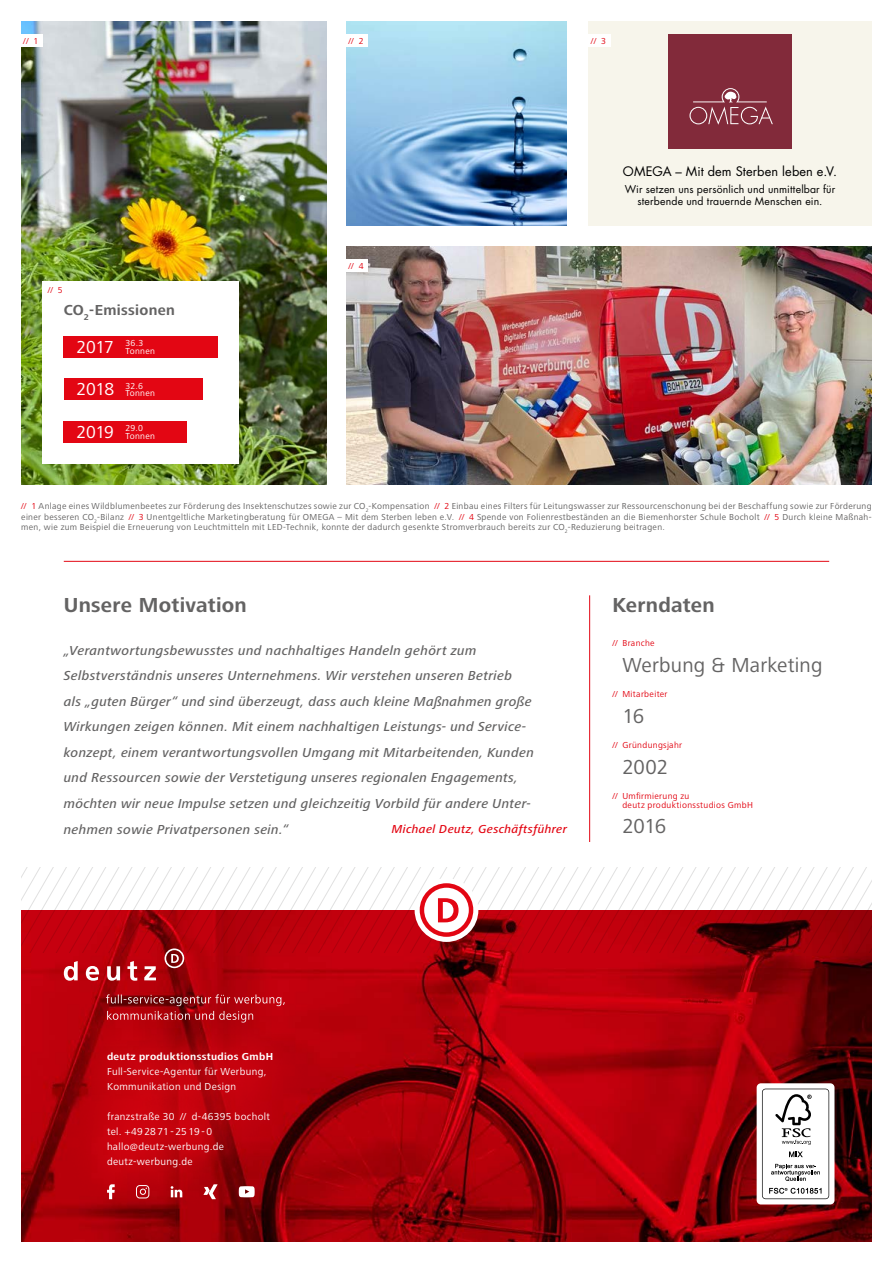
<style>
.page{position:relative;width:893px;height:1263px;background:#fff}
.page>*{position:absolute;margin:0;border:0;box-sizing:border-box;transform-origin:0 0}
.t1{font:21px "Frutiger Next LT";letter-spacing:.01em;color:#646363}
.t2{font:700 21px "Frutiger Next LT";letter-spacing:.015em;color:#646363}
.t3{font:18px "Frutiger Next LT";letter-spacing:-.03em;color:#fff}
.t4{font:700 15px "Frutiger Next LT";letter-spacing:.02em;color:#646363}
.t5{font:italic 500 13.5px/25.5px "Frutiger Next LT";letter-spacing:.025em;color:#646363}
.t6{font:12.75px "Futura";letter-spacing:.01em;color:#000}
.t7{font:italic 500 12px "Frutiger Next LT";letter-spacing:.03em;color:#e30613}
.t8{font:10.5px/15px "Frutiger Next LT";letter-spacing:.03em;color:#fff}
.t9{font:10.5px/12.6px "Futura";letter-spacing:.015em;color:#000;text-align:center}
.t10{font:700 10.5px "Frutiger Next LT";letter-spacing:.035em;color:#fff}
.t11{font:9px/10.8px "Frutiger Next LT";letter-spacing:.035em;color:#646363;text-align:justify}
.t12{font:9px/8.6px "Frutiger Next LT";letter-spacing:.035em;color:#e30613}
.t13{font:9px/7.5px "Frutiger Next LT";letter-spacing:.035em;color:#fff}
.s1{color:#e30613}
</style>
<div class="page">
<img style="left:21px;top:21px;width:305px;height:464px">
<div style="left:43px;top:281px;width:196px;height:182px;background:#fff"></div>
<img style="left:21px;top:981px;width:851px;height:261px">
<img style="left:347px;top:21px;width:220px;height:204px">
<img style="left:347px;top:247px;width:525px;height:238px">
<div style="left:588px;top:21px;width:284px;height:204px;background:#f7f5eb"></div>
<div style="left:668px;top:34px;width:123px;height:115px;background:#822a3a"></div>
<svg style="left:689px;top:88px;width:84px;height:37px"></svg>
<div style="left:64px;top:336px;width:154px;height:21px;background:#e30613"></div>
<div style="left:64px;top:378px;width:138px;height:22px;background:#e30613"></div>
<div style="left:64px;top:421px;width:123px;height:21px;background:#e30613"></div>
<div style="left:757px;top:1083px;width:77px;height:121px;background:#fff;border-radius:4px"></div>
<svg style="left:21px;top:867px;width:851px;height:114px"></svg>
<svg style="left:106px;top:994px;width:179px;height:10px;background:#a73035"></svg>
<div style="left:60px;top:1004px;width:260px;height:210px;background:#e30613;opacity:.7"></div>
<svg style="left:107px;top:1184px;width:8px;height:15px"></svg>
<svg style="left:136px;top:1185px;width:13px;height:13px"></svg>
<svg style="left:171px;top:1186px;width:11px;height:11px"></svg>
<svg style="left:204px;top:1184px;width:14px;height:15px"></svg>
<svg style="left:239px;top:1186px;width:16px;height:11px"></svg>
<hr style="left:64px;top:561px;width:765px;height:1px;background:#e30613">
<div style="left:9px;top:34px;width:34px;height:13px;background:#fff"></div>
<div style="left:334px;top:34px;width:34px;height:13px;background:#fff"></div>
<div style="left:334px;top:259px;width:34px;height:13px;background:#fff"></div>
<div style="left:576px;top:34px;width:34px;height:13px;background:#fff"></div>
<hr style="left:589px;top:595px;width:1px;height:247px;background:#e30613">
<svg style="left:762px;top:1089px;width:67px;height:110px"></svg>
<p class="t12" style="left:23px;top:36px;width:16px">// 1</p>
<p class="t12" style="left:48px;top:286px;width:16px">// 5</p>
<h3 class="t4" style="left:64px;top:301px;width:113px">CO<sub>2</sub>-Emissionen</h3>
<h2 class="t3" style="left:77px;top:337px;width:39px">2017</h2>
<h2 class="t3" style="left:77px;top:379px;width:39px">2018</h2>
<h2 class="t3" style="left:77px;top:422px;width:39px">2019</h2>
<p class="t13" style="left:125px;top:340px;width:31px">36.3<br>Tonnen</p>
<p class="t13" style="left:125px;top:382px;width:31px">32.6<br>Tonnen</p>
<p class="t13" style="left:125px;top:425px;width:31px">29.0<br>Tonnen</p>
<p class="t12" style="left:349px;top:36px;width:16px">// 2</p>
<p class="t12" style="left:349px;top:262px;width:16px">// 4</p>
<p class="t12" style="left:591px;top:36px;width:16px">// 3</p>
<h3 class="t6" style="left:623px;top:162px;width:215px">OMEGA – Mit dem Sterben leben e.V.</h3>
<p class="t9" style="left:625px;top:182px;width:212px">Wir setzen uns persönlich und unmittelbar für sterbende und trauernde Menschen ein.</p>
<p class="t11" style="left:21px;top:500px;width:852px"><span class="s1">// 1</span> Anlage eines Wildblumenbeetes zur Förderung des Insektenschutzes sowie zur CO<sub>2</sub>-Kompensation <span class="s1">// 2</span> Einbau eines Filters für Leitungswasser zur Ressourcenschonung bei der Beschaffung sowie zur Förderung einer besseren CO<sub>2</sub>-Bilanz <span class="s1">// 3</span> Unentgeltliche Marketingberatung für OMEGA – Mit dem Sterben leben e.V. <span class="s1">// 4</span> Spende von Folienrestbeständen an die Biemenhorster Schule Bocholt <span class="s1">// 5</span> Durch kleine Maßnah&shy;men, wie zum Beispiel die Erneuerung von Leuchtmitteln mit LED-Technik, konnte der dadurch gesenkte Stromverbrauch bereits zur CO<sub>2</sub>-Reduzierung beitragen.</p>
<h1 class="t2" style="left:64px;top:594px;width:185px">Unsere Motivation</h1>
<h1 class="t2" style="left:612px;top:594px;width:104px">Kerndaten</h1>
<p class="t5" style="left:64px;top:638px;width:472px">„Verantwortungsbewusstes und nachhaltiges Handeln gehört zum Selbstverständnis unseres Unternehmens. Wir verstehen unseren Betrieb<br>als „guten Bürger“ und sind überzeugt, dass auch kleine Maßnahmen große Wirkungen zeigen können. Mit einem nachhaltigen Leistungs- und Service&shy;konzept, einem verantwortungsvollen Umgang mit Mitarbeitenden, Kunden und Ressourcen sowie der Verstetigung unseres regionalen Engagements, möchten wir neue Impulse setzen und gleichzeitig Vorbild für andere Unter&shy;nehmen sowie Privatpersonen sein.“</p>
<h3 class="t7" style="left:392px;top:823px;width:177px">Michael Deutz, Geschäftsführer</h3>
<p class="t12" style="left:612px;top:639px;width:44px">// Branche</p>
<h1 class="t1" style="left:622px;top:653px;width:202px">Werbung &amp; Marketing</h1>
<p class="t12" style="left:612px;top:690px;width:57px">// Mitarbeiter</p>
<h1 class="t1" style="left:622px;top:704px;width:23px">16</h1>
<p class="t12" style="left:612px;top:741px;width:71px">// Gründungsjahr</p>
<h1 class="t1" style="left:622px;top:755px;width:47px">2002</h1>
<p class="t12" style="left:622px;top:792px;width:132px;text-indent:-10px">// Umfirmierung zu<br>deutz produktionsstudios GmbH</p>
<h1 class="t1" style="left:622px;top:815px;width:45px">2016</h1>
<p class="t10" style="left:107px;top:1051px;width:168px">deutz produktionsstudios GmbH</p>
<p class="t8" style="left:107px;top:1064px;width:161px">Full-Service-Agentur für Werbung,<br>Kommunikation und Design</p>
<p class="t8" style="left:107px;top:1109px;width:164px">franzstraße 30 // d-46395 bocholt tel. +492871-2519-0 hallo@deutz-werbung.de deutz-werbung.de</p>
</div>
